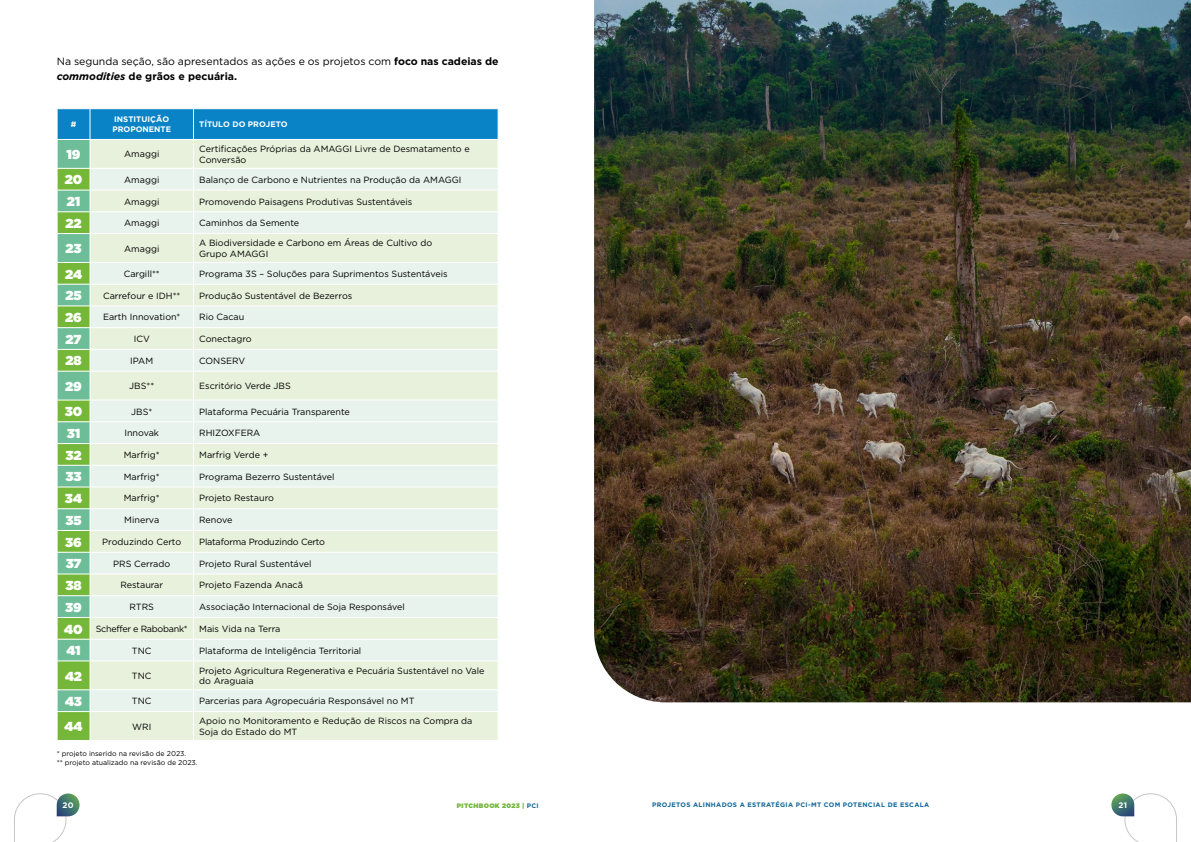
<style>
.page{position:relative;width:1191px;height:842px;background:#fff}
.page>*{position:absolute;margin:0;border:0;box-sizing:border-box;transform-origin:0 0}
.t1{font:900 13px "Gotham";color:#fff}
.t2{font:10.5px/15px "Gotham";color:#000}
.t3{font:9px/10.3px "Gotham";color:#000}
.t4{font:9px "Gotham";letter-spacing:-.02em;color:#000}
.t5{font:9px "Gotham";letter-spacing:-.03em;color:#000}
.t6{font:700 8px/9.6px "Gotham";color:#fff}
.t7{font:7px/9px "Gotham";color:#000}
.t8{font:700 6.5px "Gotham";letter-spacing:.05em;color:#10669a}
.t9{font:900 6.5px "Gotham";letter-spacing:.05em;color:#75b839}
.s1{font-weight:700}
.s2{font-weight:700;font-style:italic}
.s3{font-weight:900;font-size:13px;color:#fff}
.s4{font-weight:700;color:#10669a}
</style>
<div class="page">
<svg style="left:14px;top:793px;width:52px;height:49px"></svg>
<svg style="left:1124px;top:793px;width:52px;height:49px"></svg>
<svg style="left:57px;top:793px;width:23px;height:23px"></svg>
<svg style="left:1111px;top:793px;width:23px;height:23px"></svg>
<svg style="left:57px;top:109px;width:442px;height:631px;background:#d6e9db"></svg>
<img style="left:594px;top:0;width:597px;height:702px">
<p class="t2" style="left:57px;top:54px;width:443px">Na segunda seção, são apresentados as ações e os projetos com <span class="s1">foco nas cadeias de </span><span class="s2">commodities</span> <span class="s1">de grãos e pecuária.</span></p>
<p class="t6" style="left:71px;top:119px;width:7px">#</p>
<p class="t6" style="left:112px;top:114px;width:60px">INSTITUIÇÃO<br>PROPONENTE</p>
<p class="t6" style="left:199px;top:119px;width:90px">TÍTULO DO PROJETO</p>
<h1 class="t1" style="left:66px;top:145px;width:16px">19</h1>
<p class="t3" style="left:124px;top:149px;width:37px">Amaggi</p>
<p class="t3" style="left:199px;top:144px;width:272px">Certificações Próprias da AMAGGI Livre de Desmatamento e<br>Conversão</p>
<h1 class="t1" style="left:65px;top:170px;width:19px">20</h1>
<p class="t3" style="left:124px;top:174px;width:37px">Amaggi</p>
<p class="t3" style="left:199px;top:174px;width:264px">Balanço de Carbono e Nutrientes na Produção da AMAGGI</p>
<h1 class="t1" style="left:67px;top:192px;width:15px">21</h1>
<p class="t3" style="left:124px;top:196px;width:37px">Amaggi</p>
<p class="t3" style="left:199px;top:196px;width:215px">Promovendo Paisagens Produtivas Sustentáveis</p>
<h1 class="t1" style="left:65px;top:214px;width:18px">22</h1>
<p class="t3" style="left:124px;top:218px;width:37px">Amaggi</p>
<p class="t3" style="left:199px;top:218px;width:102px">Caminhos da Semente</p>
<h1 class="t1" style="left:65px;top:239px;width:18px">23</h1>
<p class="t3" style="left:124px;top:243px;width:37px">Amaggi</p>
<p class="t3" style="left:199px;top:238px;width:234px">A Biodiversidade e Carbono em Áreas de Cultivo do<br>Grupo AMAGGI</p>
<h1 class="t1" style="left:65px;top:265px;width:18px">24</h1>
<p class="t3" style="left:124px;top:268px;width:38px">Cargill**</p>
<p class="t3" style="left:199px;top:268px;width:250px">Programa 3S – Soluções para Suprimentos Sustentáveis</p>
<h1 class="t1" style="left:65px;top:286px;width:18px">25</h1>
<p class="t3" style="left:103px;top:290px;width:79px">Carrefour e IDH**</p>
<p class="t3" style="left:199px;top:290px;width:155px">Produção Sustentável de Bezerros</p>
<h1 class="t1" style="left:65px;top:308px;width:18px">26</h1>
<p class="t3" style="left:103px;top:312px;width:79px">Earth Innovation*</p>
<p class="t3" style="left:199px;top:312px;width:47px">Rio Cacau</p>
<h1 class="t1" style="left:66px;top:330px;width:17px">27</h1>
<p class="t3" style="left:134px;top:334px;width:18px">ICV</p>
<p class="t3" style="left:199px;top:334px;width:54px">Conectagro</p>
<h1 class="t1" style="left:65px;top:352px;width:18px">28</h1>
<p class="t3" style="left:130px;top:355px;width:24px">IPAM</p>
<p class="t3" style="left:199px;top:355px;width:48px">CONSERV</p>
<h1 class="t1" style="left:65px;top:377px;width:18px">29</h1>
<p class="t3" style="left:129px;top:381px;width:26px">JBS**</p>
<p class="t3" style="left:199px;top:381px;width:93px">Escritório Verde JBS</p>
<h1 class="t1" style="left:65px;top:402px;width:19px">30</h1>
<p class="t3" style="left:131px;top:406px;width:23px">JBS*</p>
<p class="t3" style="left:199px;top:406px;width:152px">Plataforma Pecuária Transparente</p>
<h1 class="t1" style="left:67px;top:424px;width:15px">31</h1>
<p class="t3" style="left:124px;top:428px;width:36px">Innovak</p>
<p class="t3" style="left:199px;top:428px;width:63px">RHIZOXFERA</p>
<h1 class="t1" style="left:65px;top:446px;width:18px">32</h1>
<p class="t3" style="left:124px;top:449px;width:37px">Marfrig*</p>
<p class="t3" style="left:199px;top:449px;width:71px">Marfrig Verde +</p>
<h1 class="t1" style="left:65px;top:467px;width:18px">33</h1>
<p class="t3" style="left:124px;top:471px;width:37px">Marfrig*</p>
<p class="t3" style="left:199px;top:471px;width:137px">Programa Bezerro Sustentável</p>
<h1 class="t1" style="left:65px;top:489px;width:19px">34</h1>
<p class="t3" style="left:124px;top:493px;width:37px">Marfrig*</p>
<p class="t3" style="left:199px;top:493px;width:76px">Projeto Restauro</p>
<h1 class="t1" style="left:65px;top:511px;width:18px">35</h1>
<p class="t3" style="left:124px;top:515px;width:36px">Minerva</p>
<p class="t3" style="left:199px;top:515px;width:35px">Renove</p>
<h1 class="t1" style="left:65px;top:533px;width:18px">36</h1>
<p class="t3" style="left:102px;top:536px;width:81px">Produzindo Certo</p>
<p class="t4" style="left:199px;top:536px;width:127px">Plataforma Produzindo Certo</p>
<h1 class="t1" style="left:66px;top:554px;width:17px">37</h1>
<p class="t3" style="left:113px;top:558px;width:58px">PRS Cerrado</p>
<p class="t3" style="left:199px;top:558px;width:114px">Projeto Rural Sustentável</p>
<h1 class="t1" style="left:65px;top:576px;width:18px">38</h1>
<p class="t3" style="left:120px;top:580px;width:44px">Restaurar</p>
<p class="t3" style="left:199px;top:580px;width:105px">Projeto Fazenda Anacã</p>
<h1 class="t1" style="left:65px;top:598px;width:18px">39</h1>
<p class="t3" style="left:129px;top:602px;width:26px">RTRS</p>
<p class="t3" style="left:199px;top:602px;width:207px">Associação Internacional de Soja Responsável</p>
<p class="t5" style="left:64px;top:623px;width:125px"><span class="s3">40</span> Scheffer e Rabobank*</p>
<p class="t3" style="left:199px;top:623px;width:83px">Mais Vida na Terra</p>
<h1 class="t1" style="left:66px;top:641px;width:16px">41</h1>
<p class="t3" style="left:132px;top:645px;width:21px">TNC</p>
<p class="t3" style="left:199px;top:645px;width:164px">Plataforma de Inteligência Territorial</p>
<h1 class="t1" style="left:65px;top:667px;width:19px">42</h1>
<p class="t3" style="left:132px;top:670px;width:21px">TNC</p>
<p class="t3" style="left:199px;top:665px;width:287px">Projeto Agricultura Regenerativa e Pecuária Sustentável no Vale do Araguaia</p>
<h1 class="t1" style="left:65px;top:692px;width:19px">43</h1>
<p class="t3" style="left:132px;top:696px;width:21px">TNC</p>
<p class="t3" style="left:199px;top:696px;width:217px">Parcerias para Agropecuária Responsável no MT</p>
<h1 class="t1" style="left:65px;top:717px;width:19px">44</h1>
<p class="t3" style="left:132px;top:721px;width:21px">WRI</p>
<p class="t3" style="left:199px;top:716px;width:275px">Apoio no Monitoramento e Redução de Riscos na Compra da<br>Soja do Estado do MT</p>
<p class="t7" style="left:57px;top:749px;width:142px">* projeto inserido na revisão de 2023.<br>** projeto atualizado na revisão de 2023.</p>
<p class="t6" style="left:63px;top:800px;width:13px">20</p>
<p class="t9" style="left:457px;top:801px;width:83px">PITCHBOOK 2023 | <span class="s4">PCI</span></p>
<p class="t8" style="left:652px;top:801px;width:278px">PROJETOS ALINHADOS A ESTRATÉGIA PCI-MT COM POTENCIAL DE ESCALA</p>
<p class="t6" style="left:1118px;top:800px;width:10px">21</p>
</div>
